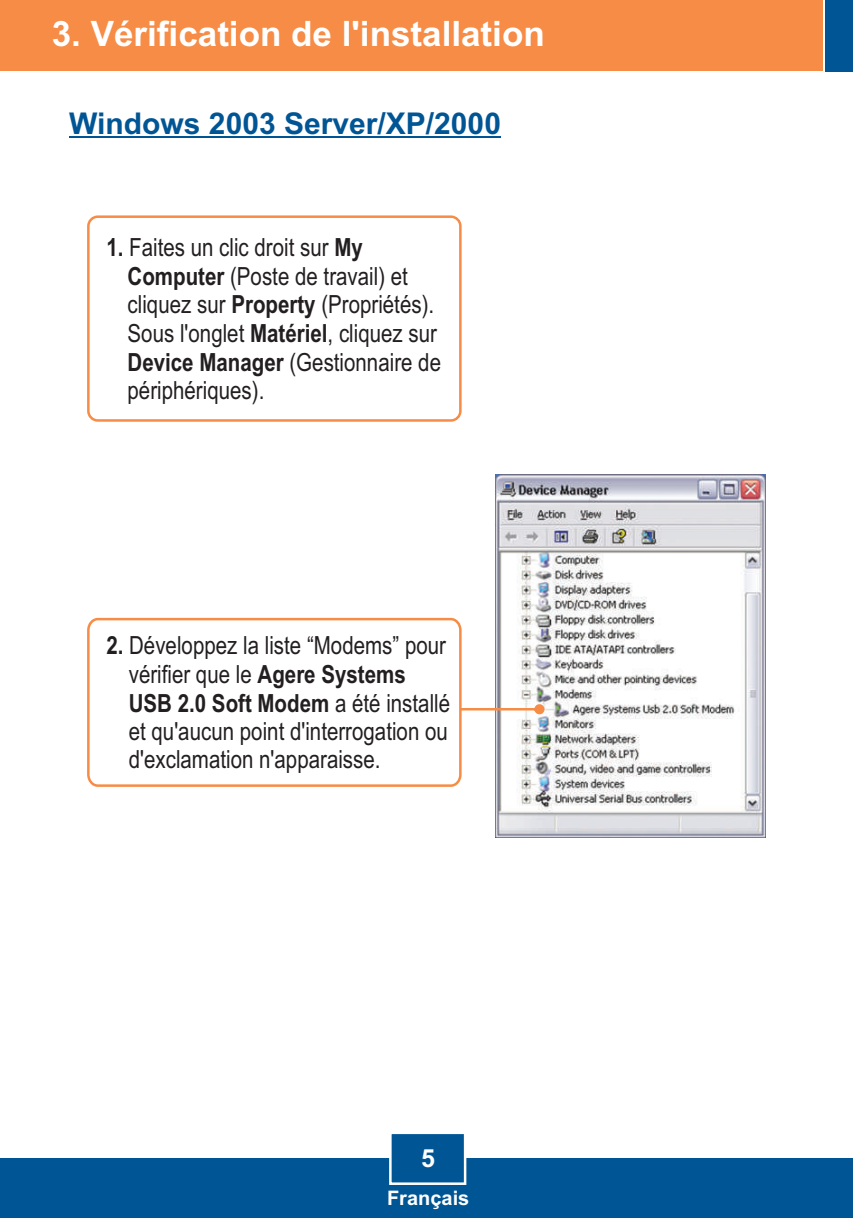
<style>
.page{position:relative;width:853px;height:1218px;background:#fff}
.page>*{position:absolute;margin:0;border:0;box-sizing:border-box;transform-origin:0 0}
.t1{font:700 35px "Arial";color:#fff}
.t2{font:700 30px "Arial";color:#005595}
.t3{font:25px/28.5px "Arial Narrow";color:#231f20}
.t4{font:700 25px "Arial";color:#fff}
.t5{font:700 20px "Arial";color:#fff}
.s1{font-weight:700}
</style>
<div class="page">
<img style="left:495px;top:474px;width:270px;height:364px">
<div style="left:0;top:1158px;width:852px;height:60px;background:#005595"></div>
<div style="left:0;top:0;width:822px;height:71px;background:#f68c45"></div>
<div style="left:825px;top:0;width:27px;height:71px;background:#005595"></div>
<svg style="left:389px;top:1134px;width:78px;height:51px"></svg>
<svg style="left:463px;top:704px;width:81px;height:10px"></svg>
<div style="left:87px;top:215px;width:374px;height:207px;background:#fff;border:3px solid #f68c45;border-radius:9px"></div>
<svg style="left:87px;top:617px;width:376px;height:170px"></svg>
<hr style="left:69px;top:136px;width:432px;height:2px;background:#005595">
<h1 class="t1" style="left:52px;top:21px;width:494px">3. Vérification de l'installation</h1>
<p class="t2" style="left:69px;top:112px;width:433px">Windows 2003 Server/XP/2000</p>
<p class="t3" style="left:128px;top:235px;width:315px;text-indent:-21px"><span class="s1">1.</span> Faites un clic droit sur <span class="s1">My<br>Computer</span> (Poste de travail) et cliquez sur <span class="s1">Property</span> (Propriétés).<br>Sous l'onglet <span class="s1">Matériel</span>, cliquez sur<br><span class="s1">Device Manager</span> (Gestionnaire de périphériques).</p>
<p class="t3" style="left:129px;top:634px;width:323px;text-indent:-22px"><span class="s1">2.</span> Développez la liste “Modems” pour vérifier que le <span class="s1">Agere Systems USB 2.0 Soft Modem</span> a été installé et qu'aucun point d'interrogation ou d'exclamation n'apparaisse.</p>
<p class="t4" style="left:421px;top:1148px;width:15px">5</p>
<p class="t5" style="left:387px;top:1190px;width:84px">Français</p>
</div>
